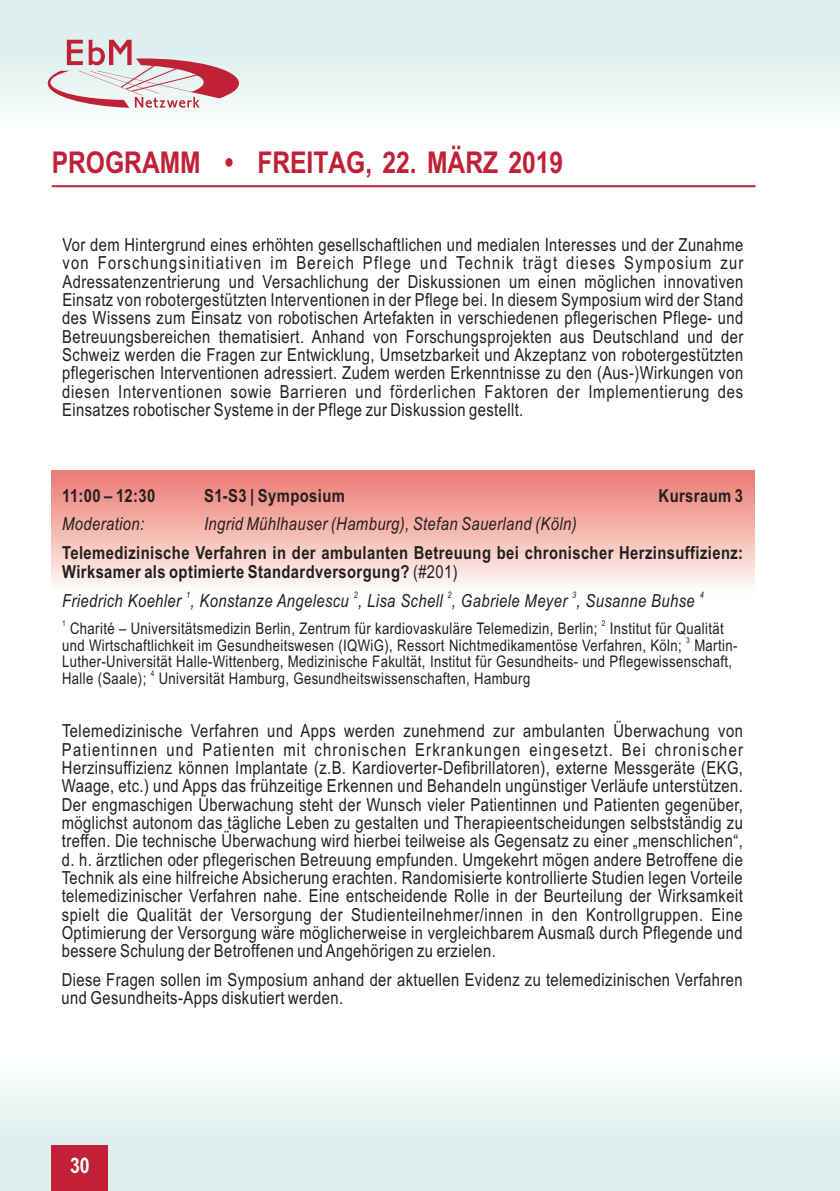
<style>
.page{position:relative;width:840px;height:1191px;background:#fff}
.page>*{position:absolute;margin:0;border:0;box-sizing:border-box;transform-origin:0 0}
.t1{font:700 30px "Arial Narrow";color:#c02136}
.t2{font:700 21.6px "Arial Narrow";color:#fff}
.t3{font:18px/18.4px "Arial Narrow";letter-spacing:.025em;color:#231f20;text-align:justify}
.t4{font:700 18px/18.6px "Arial Narrow";letter-spacing:.025em;color:#231f20}
.t5{font:italic 18px "Arial Narrow";letter-spacing:.025em;color:#231f20}
.t6{font:16px/16.4px "Arial Narrow";letter-spacing:.025em;color:#231f20}
.t7{font:italic 9px "Arial Narrow";color:#231f20}
.t8{font:8px "Arial Narrow";color:#231f20}
.s1{font-weight:400}
</style>
<div class="page">
<div style="left:0;top:1058px;width:839px;height:133px;background:linear-gradient(to bottom,#f9fdfc,#d5ece8)"></div>
<div style="left:0;top:0;width:839px;height:132px;background:linear-gradient(to bottom,#d5ece9,#f8fcfc)"></div>
<div style="left:51px;top:1145px;width:57px;height:46px;background:#c02136"></div>
<svg style="left:48px;top:40px;width:191px;height:68px;background:#dbbec1"></svg>
<div style="left:51px;top:470px;width:703px;height:128px;background:linear-gradient(to bottom,#ec786e,#fffffd)"></div>
<hr style="left:52px;top:185px;width:703px;height:2px;background:#c02136">
<h1 class="t1" style="left:52px;top:151px;width:512px">PROGRAMM • FREITAG, 22. MÄRZ 2019</h1>
<p class="t3" style="left:62px;top:237px;width:682px">Vor dem Hintergrund eines erhöhten gesellschaftlichen und medialen Interesses und der Zunahme von Forschungsinitiativen im Bereich Pflege und Technik trägt dieses Symposium zur Adressatenzentrierung und Versachlichung der Diskussionen um einen möglichen innovativen Einsatz von robotergestützten Interventionen in der Pflege bei. In diesem Symposium wird der Stand des Wissens zum Einsatz von robotischen Artefakten in verschiedenen pflegerischen Pflege- und Betreuungsbereichen thematisiert. Anhand von Forschungsprojekten aus Deutschland und der Schweiz werden die Fragen zur Entwicklung, Umsetzbarkeit und Akzeptanz von robotergestützten pflegerischen Interventionen adressiert. Zudem werden Erkenntnisse zu den (Aus-)Wirkungen von diesen Interventionen sowie Barrieren und förderlichen Faktoren der Implementierung des Einsatzes robotischer Systeme in der Pflege zur Diskussion gestellt.</p>
<p class="t4" style="left:62px;top:488px;width:95px">11:00 – 12:30</p>
<p class="t4" style="left:204px;top:488px;width:142px">S1-S3 | Symposium</p>
<p class="t4" style="left:658px;top:488px;width:86px">Kursraum 3</p>
<p class="t5" style="left:62px;top:517px;width:84px">Moderation:</p>
<p class="t5" style="left:204px;top:517px;width:374px">Ingrid Mühlhauser (Hamburg), Stefan Sauerland (Köln)</p>
<p class="t4" style="left:62px;top:545px;width:682px">Telemedizinische Verfahren in der ambulanten Betreuung bei chronischer Herzinsuffizienz:<br>Wirksamer als optimierte Standardversorgung? <span class="s1">(#201)</span></p>
<p class="t7" style="left:186px;top:591px;width:6px">1</p>
<p class="t7" style="left:353px;top:591px;width:6px">2</p>
<p class="t7" style="left:447px;top:591px;width:6px">2</p>
<p class="t7" style="left:572px;top:591px;width:6px">3</p>
<p class="t7" style="left:699px;top:591px;width:6px">4</p>
<p class="t5" style="left:62px;top:594px;width:634px">Friedrich Koehler , Konstanze Angelescu , Lisa Schell , Gabriele Meyer , Susanne Buhse</p>
<p class="t8" style="left:62px;top:620px;width:5px">1</p>
<p class="t8" style="left:601px;top:620px;width:5px">2</p>
<p class="t6" style="left:70px;top:621px;width:654px">Charité – Universitätsmedizin Berlin, Zentrum für kardiovaskuläre Telemedizin, Berlin; Institut für Qualität</p>
<p class="t8" style="left:686px;top:637px;width:5px">3</p>
<p class="t6" style="left:62px;top:638px;width:676px">und Wirtschaftlichkeit im Gesundheitswesen (IQWiG), Ressort Nichtmedikamentöse Verfahren, Köln; Martin-<br>Luther-Universität Halle-Wittenberg, Medizinische Fakultät, Institut für Gesundheits- und Pflegewissenschaft,</p>
<p class="t8" style="left:151px;top:670px;width:5px">4</p>
<p class="t6" style="left:62px;top:671px;width:469px">Halle (Saale); Universität Hamburg, Gesundheitswissenschaften, Hamburg</p>
<p class="t3" style="left:62px;top:723px;width:682px">Telemedizinische Verfahren und Apps werden zunehmend zur ambulanten Überwachung von Patientinnen und Patienten mit chronischen Erkrankungen eingesetzt. Bei chronischer Herzinsuffizienz können Implantate (z.B. Kardioverter-Defibrillatoren), externe Messgeräte (EKG, Waage, etc.) und Apps das frühzeitige Erkennen und Behandeln ungünstiger Verläufe unterstützen.<br>Der engmaschigen Überwachung steht der Wunsch vieler Patientinnen und Patienten gegenüber, möglichst autonom das tägliche Leben zu gestalten und Therapieentscheidungen selbstständig zu treffen. Die technische Überwachung wird hierbei teilweise als Gegensatz zu einer „menschlichen“, d. h. ärztlichen oder pflegerischen Betreuung empfunden. Umgekehrt mögen andere Betroffene die Technik als eine hilfreiche Absicherung erachten. Randomisierte kontrollierte Studien legen Vorteile telemedizinischer Verfahren nahe. Eine entscheidende Rolle in der Beurteilung der Wirksamkeit spielt die Qualität der Versorgung der Studienteilnehmer/innen in den Kontrollgruppen. Eine Optimierung der Versorgung wäre möglicherweise in vergleichbarem Ausmaß durch Pflegende und bessere Schulung der Betroffenen und Angehörigen zu erzielen.</p>
<p class="t3" style="left:62px;top:972px;width:682px">Diese Fragen sollen im Symposium anhand der aktuellen Evidenz zu telemedizinischen Verfahren und Gesundheits-Apps diskutiert werden.</p>
<p class="t2" style="left:70px;top:1157px;width:21px">30</p>
</div>
